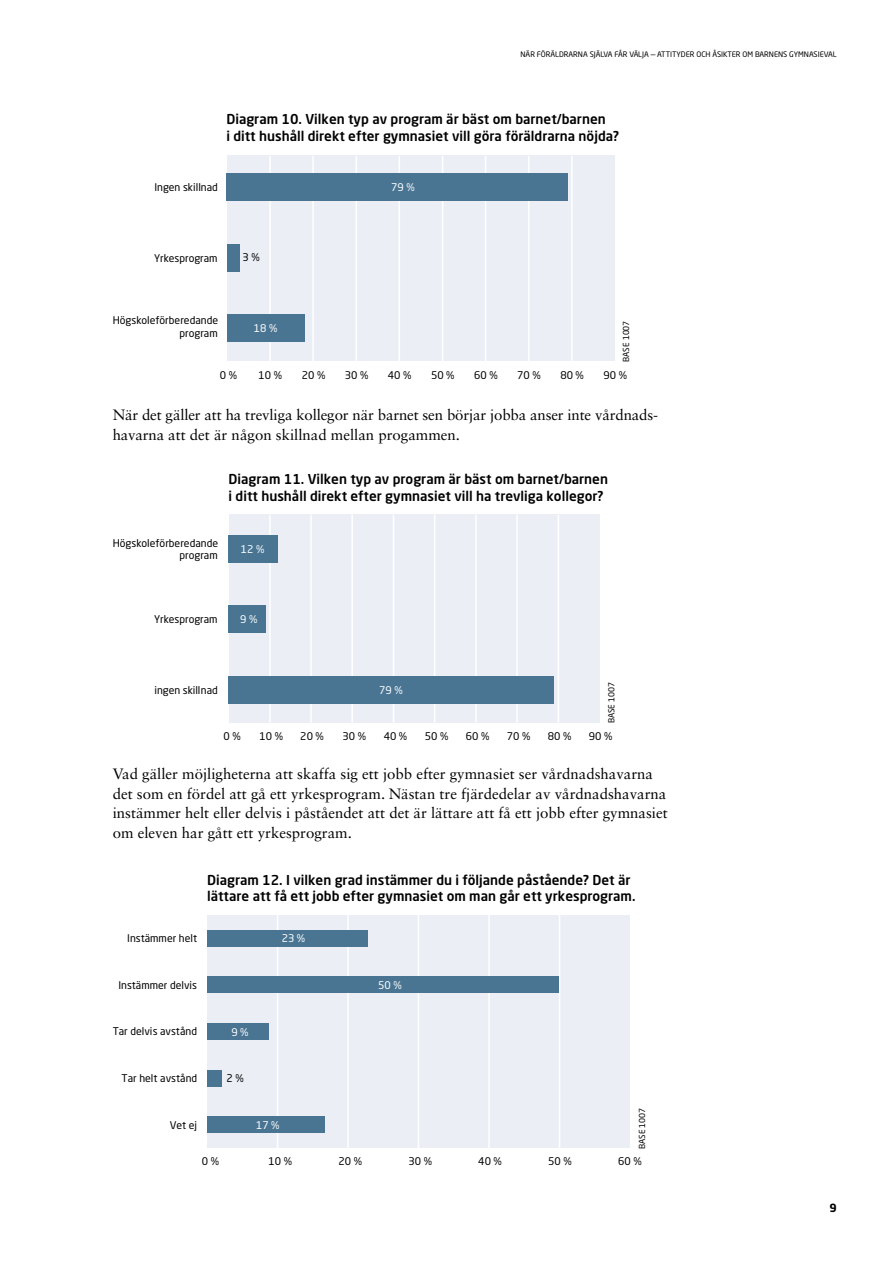
<style>
.page{position:relative;width:893px;height:1263px;background:#fff}
.page>*{position:absolute;margin:0;border:0;box-sizing:border-box;transform-origin:0 0}
.t1{font:15px/19.5px "Sabon LT Std";color:#000}
.t2{font:500 13.5px/16.2px "Neo Sans Pro";color:#000}
.t3{font:700 11.25px "Neo Sans Pro";color:#000}
.t4{font:10.5px/12.6px "Neo Sans Pro";color:#000;text-align:right}
.t5{font:10.5px "Neo Sans Pro";color:#fff}
.t6{font:8.25px "Neo Sans Pro";color:#000}
.t7{font:7.5px "Neo Sans Pro";color:#000}
</style>
<div class="page">
<div style="left:228px;top:156px;width:387px;height:205px;background:#ebeff5"></div>
<hr style="left:269px;top:156px;width:2px;height:205px;background:#fff">
<hr style="left:312px;top:156px;width:2px;height:205px;background:#fff">
<hr style="left:356px;top:156px;width:1px;height:205px;background:#fff">
<hr style="left:399px;top:156px;width:1px;height:205px;background:#fff">
<hr style="left:442px;top:156px;width:1px;height:205px;background:#fff">
<hr style="left:485px;top:156px;width:1px;height:205px;background:#fff">
<hr style="left:528px;top:156px;width:2px;height:205px;background:#fff">
<hr style="left:571px;top:156px;width:2px;height:205px;background:#fff">
<div style="left:227px;top:314px;width:77px;height:28px;background:#497593"></div>
<div style="left:227px;top:244px;width:13px;height:27px;background:#497593"></div>
<div style="left:227px;top:174px;width:341px;height:27px;background:#497593"></div>
<div style="left:229px;top:515px;width:370px;height:208px;background:#ebeff5"></div>
<hr style="left:269px;top:515px;width:2px;height:208px;background:#fff">
<hr style="left:310px;top:515px;width:2px;height:208px;background:#fff">
<hr style="left:351px;top:515px;width:2px;height:208px;background:#fff">
<hr style="left:393px;top:515px;width:1px;height:208px;background:#fff">
<hr style="left:434px;top:515px;width:1px;height:208px;background:#fff">
<hr style="left:475px;top:515px;width:2px;height:208px;background:#fff">
<hr style="left:516px;top:515px;width:2px;height:208px;background:#fff">
<hr style="left:558px;top:515px;width:1px;height:208px;background:#fff">
<div style="left:229px;top:676px;width:325px;height:27px;background:#497593"></div>
<div style="left:229px;top:606px;width:37px;height:27px;background:#497593"></div>
<div style="left:229px;top:535px;width:49px;height:28px;background:#497593"></div>
<div style="left:207px;top:915px;width:423px;height:233px;background:#ebeff5"></div>
<hr style="left:277px;top:915px;width:1px;height:233px;background:#fff">
<hr style="left:347px;top:915px;width:2px;height:233px;background:#fff">
<hr style="left:418px;top:915px;width:1px;height:233px;background:#fff">
<hr style="left:488px;top:915px;width:2px;height:233px;background:#fff">
<hr style="left:559px;top:915px;width:1px;height:233px;background:#fff">
<div style="left:207px;top:1117px;width:118px;height:16px;background:#497593"></div>
<div style="left:207px;top:1070px;width:14px;height:16px;background:#497593"></div>
<div style="left:207px;top:1023px;width:62px;height:17px;background:#497593"></div>
<div style="left:207px;top:976px;width:352px;height:17px;background:#497593"></div>
<div style="left:207px;top:930px;width:161px;height:16px;background:#497593"></div>
<p class="t7" style="left:520px;top:49px;width:318px">NÄR FÖRÄLDRARNA SJÄLVA FÅR VÄLJA –– ATTITYDER OCH ÅSIKTER OM BARNENS GYMNASIEVAL</p>
<p class="t2" style="left:226px;top:111px;width:394px">Diagram 10. Vilken typ av program är bäst om barnet/barnen<br>i ditt hushåll direkt efter gymnasiet vill göra föräldrarna nöjda?</p>
<p class="t4" style="left:154px;top:181px;width:65px">Ingen skillnad</p>
<p class="t5" style="left:391px;top:181px;width:25px">79 %</p>
<p class="t4" style="left:154px;top:251px;width:65px">Yrkesprogram</p>
<p class="t4" style="left:113px;top:314px;width:107px">Högskoleförberedande program</p>
<p class="t4" style="left:243px;top:251px;width:19px">3 %</p>
<p class="t5" style="left:254px;top:322px;width:25px">18 %</p>
<p class="t6" style="left:621px;top:362px;width:43px;rotate:-90deg">BASE 1007</p>
<p class="t4" style="left:220px;top:369px;width:19px">0 %</p>
<p class="t4" style="left:259px;top:369px;width:25px">10 %</p>
<p class="t4" style="left:302px;top:369px;width:25px">20 %</p>
<p class="t4" style="left:345px;top:369px;width:25px">30 %</p>
<p class="t4" style="left:388px;top:369px;width:25px">40 %</p>
<p class="t4" style="left:431px;top:369px;width:25px">50 %</p>
<p class="t4" style="left:474px;top:369px;width:25px">60 %</p>
<p class="t4" style="left:517px;top:369px;width:25px">70 %</p>
<p class="t4" style="left:560px;top:369px;width:25px">80 %</p>
<p class="t4" style="left:603px;top:369px;width:25px">90 %</p>
<p class="t1" style="left:113px;top:405px;width:546px">När det gäller att ha trevliga kollegor när barnet sen börjar jobba anser inte vårdnads&shy;havarna att det är någon skillnad mellan progammen.</p>
<p class="t2" style="left:229px;top:471px;width:381px">Diagram 11. Vilken typ av program är bäst om barnet/barnen i ditt hushåll direkt efter gymnasiet vill ha trevliga kollegor?</p>
<p class="t4" style="left:113px;top:536px;width:107px">Högskoleförberedande program</p>
<p class="t5" style="left:241px;top:543px;width:25px">12 %</p>
<p class="t4" style="left:154px;top:613px;width:65px">Yrkesprogram</p>
<p class="t5" style="left:240px;top:613px;width:19px">9 %</p>
<p class="t4" style="left:155px;top:683px;width:65px">ingen skillnad</p>
<p class="t5" style="left:379px;top:684px;width:25px">79 %</p>
<p class="t6" style="left:606px;top:723px;width:43px;rotate:-90deg">BASE 1007</p>
<p class="t4" style="left:223px;top:729px;width:19px">0 %</p>
<p class="t4" style="left:260px;top:729px;width:25px">10 %</p>
<p class="t4" style="left:300px;top:729px;width:25px">20 %</p>
<p class="t4" style="left:343px;top:729px;width:25px">30 %</p>
<p class="t4" style="left:384px;top:729px;width:25px">40 %</p>
<p class="t4" style="left:425px;top:729px;width:25px">50 %</p>
<p class="t4" style="left:466px;top:729px;width:25px">60 %</p>
<p class="t4" style="left:507px;top:729px;width:25px">70 %</p>
<p class="t4" style="left:548px;top:729px;width:25px">80 %</p>
<p class="t4" style="left:589px;top:729px;width:25px">90 %</p>
<p class="t1" style="left:113px;top:764px;width:556px">Vad gäller möjligheterna att skaffa sig ett jobb efter gymnasiet ser vårdnadshavarna det som en fördel att gå ett yrkesprogram. Nästan tre fjärdedelar av vårdnadshavarna instämmer helt eller delvis i påståendet att det är lättare att få ett jobb efter gymnasiet om eleven har gått ett yrkesprogram.</p>
<p class="t2" style="left:207px;top:871px;width:430px">Diagram 12. I vilken grad instämmer du i följande påstående? Det är lättare att få ett jobb efter gymnasiet om man går ett yrkesprogram.</p>
<p class="t4" style="left:127px;top:931px;width:71px">Instämmer helt</p>
<p class="t5" style="left:282px;top:931px;width:25px">23 %</p>
<p class="t4" style="left:118px;top:978px;width:80px">Instämmer delvis</p>
<p class="t5" style="left:378px;top:979px;width:25px">50 %</p>
<p class="t4" style="left:113px;top:1025px;width:86px">Tar delvis avstånd</p>
<p class="t5" style="left:231px;top:1025px;width:19px">9 %</p>
<p class="t4" style="left:122px;top:1072px;width:77px">Tar helt avstånd</p>
<p class="t4" style="left:226px;top:1072px;width:19px">2 %</p>
<p class="t4" style="left:170px;top:1118px;width:29px">Vet ej</p>
<p class="t5" style="left:256px;top:1118px;width:25px">17 %</p>
<p class="t6" style="left:637px;top:1149px;width:43px;rotate:-90deg">BASE 1007</p>
<p class="t4" style="left:202px;top:1155px;width:19px">0 %</p>
<p class="t4" style="left:269px;top:1155px;width:25px">10 %</p>
<p class="t4" style="left:338px;top:1155px;width:25px">20 %</p>
<p class="t4" style="left:408px;top:1155px;width:25px">30 %</p>
<p class="t4" style="left:478px;top:1155px;width:25px">40 %</p>
<p class="t4" style="left:548px;top:1155px;width:25px">50 %</p>
<p class="t4" style="left:618px;top:1155px;width:25px">60 %</p>
<p class="t3" style="left:829px;top:1200px;width:9px">9</p>
</div>
